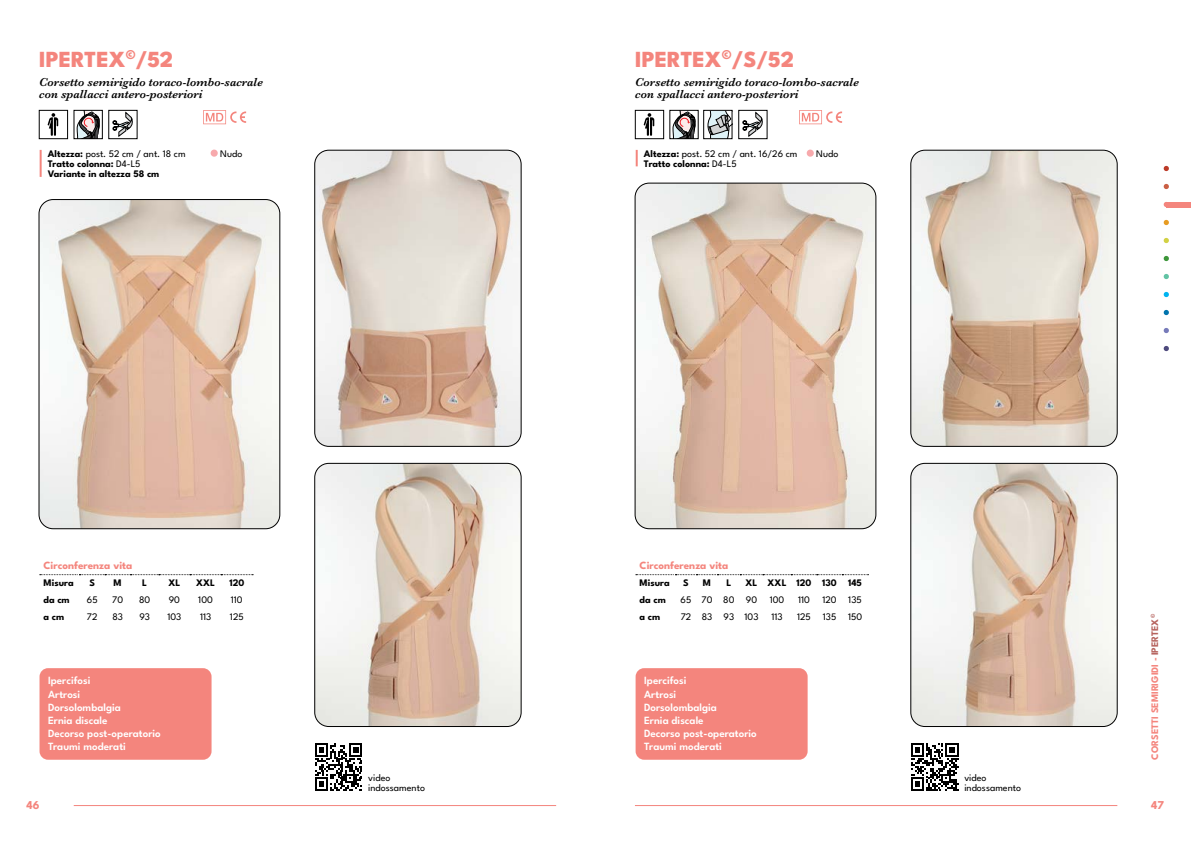
<style>
.page{position:relative;width:1191px;height:842px;background:#fff}
.page>*{position:absolute;margin:0;border:0;box-sizing:border-box;transform-origin:0 0}
.t1{font:800 23px "League Spartan";color:#f4857d}
.t2{font:italic 600 12px/12px "Baskerville";color:#000}
.t3{font:700 12px "League Spartan";color:#f4857d}
.t4{font:600 11px/13.2px "League Spartan";color:#fff}
.t5{font:700 11px "League Spartan";color:#f4857d}
.t6{font:10px/10px "League Spartan";color:#000}
.t7{font:700 10px/10px "League Spartan";color:#000}
.t8{font:700 10px "League Spartan";color:#f4857d}
.s1{font-weight:400}
.s2{font-weight:700}
.s3{color:#b6635e}
</style>
<div class="page">
<hr style="left:635px;top:805px;width:482px;height:1px;background:#f4857d">
<hr style="left:74px;top:805px;width:482px;height:1px;background:#f4857d">
<div style="left:1166px;top:202px;width:25px;height:5px;background:#f4857d"></div>
<svg style="left:1163px;top:166px;width:5px;height:5px"></svg>
<svg style="left:1163px;top:184px;width:5px;height:5px"></svg>
<svg style="left:1163px;top:202px;width:3px;height:5px"></svg>
<svg style="left:1163px;top:220px;width:5px;height:5px"></svg>
<svg style="left:1163px;top:238px;width:5px;height:5px"></svg>
<svg style="left:1163px;top:256px;width:5px;height:5px"></svg>
<svg style="left:1163px;top:274px;width:5px;height:5px"></svg>
<svg style="left:1163px;top:292px;width:5px;height:5px"></svg>
<svg style="left:1163px;top:310px;width:5px;height:5px"></svg>
<svg style="left:1163px;top:328px;width:5px;height:5px"></svg>
<svg style="left:1163px;top:346px;width:5px;height:5px"></svg>
<svg style="left:77px;top:112px;width:23px;height:28px"></svg>
<div style="left:74px;top:110px;width:29px;height:29px;border:1px solid #000"></div>
<svg style="left:672px;top:112px;width:23px;height:28px"></svg>
<div style="left:669px;top:110px;width:29px;height:29px;border:1px solid #000"></div>
<img style="left:315px;top:150px;width:206px;height:296px">
<div style="left:314px;top:150px;width:207px;height:297px;border:1px solid #000;border-radius:14px"></div>
<img style="left:911px;top:150px;width:206px;height:296px">
<div style="left:910px;top:150px;width:207px;height:297px;border:1px solid #000;border-radius:14px"></div>
<img style="left:39px;top:200px;width:241px;height:329px">
<div style="left:39px;top:199px;width:241px;height:330px;border:1px solid #000;border-radius:14px"></div>
<img style="left:635px;top:183px;width:241px;height:346px">
<div style="left:635px;top:183px;width:241px;height:346px;border:1px solid #000;border-radius:14px"></div>
<svg style="left:40px;top:574px;width:213px;height:1px"></svg>
<div style="left:40px;top:668px;width:171px;height:92px;background:#f4857d;border-radius:9px"></div>
<div style="left:635px;top:668px;width:172px;height:92px;background:#f4857d;border-radius:9px"></div>
<svg style="left:211px;top:150px;width:7px;height:7px"></svg>
<svg style="left:806px;top:150px;width:8px;height:7px"></svg>
<svg style="left:203px;top:110px;width:43px;height:14px"></svg>
<svg style="left:799px;top:110px;width:43px;height:14px"></svg>
<hr style="left:40px;top:150px;width:2px;height:27px;background:#f4857d">
<svg style="left:635px;top:150px;width:2px;height:16px"></svg>
<svg style="left:47px;top:113px;width:11px;height:23px"></svg>
<div style="left:39px;top:110px;width:29px;height:29px;border:1px solid #000"></div>
<svg style="left:643px;top:113px;width:11px;height:23px"></svg>
<div style="left:635px;top:110px;width:29px;height:29px;border:1px solid #000"></div>
<img style="left:315px;top:463px;width:206px;height:263px">
<div style="left:314px;top:463px;width:207px;height:264px;border:1px solid #000;border-radius:14px"></div>
<img style="left:912px;top:463px;width:205px;height:263px">
<div style="left:910px;top:463px;width:207px;height:264px;border:1px solid #000;border-radius:14px"></div>
<svg style="left:315px;top:743px;width:47px;height:48px"></svg>
<svg style="left:911px;top:743px;width:47px;height:48px"></svg>
<svg style="left:707px;top:112px;width:23px;height:25px"></svg>
<div style="left:703px;top:110px;width:29px;height:29px;border:1px solid #000"></div>
<svg style="left:636px;top:574px;width:232px;height:1px"></svg>
<svg style="left:742px;top:112px;width:21px;height:25px"></svg>
<div style="left:738px;top:110px;width:29px;height:29px;border:1px solid #000"></div>
<svg style="left:112px;top:112px;width:21px;height:25px"></svg>
<div style="left:108px;top:110px;width:29px;height:29px;border:1px solid #000"></div>
<h1 class="t1" style="left:39px;top:41px;width:135px">IPERTEX<sup>©</sup>/52</h1>
<h1 class="t1" style="left:635px;top:41px;width:160px">IPERTEX<sup>©</sup>/S/52</h1>
<p class="t2" style="left:39px;top:76px;width:225px">Corsetto semirigido toraco-lombo-sacrale con spallacci antero-posteriori</p>
<p class="t2" style="left:635px;top:76px;width:225px">Corsetto semirigido toraco-lombo-sacrale con spallacci antero-posteriori</p>
<p class="t6" style="left:220px;top:147px;width:24px">Nudo</p>
<p class="t6" style="left:816px;top:147px;width:24px">Nudo</p>
<p class="t7" style="left:48px;top:148px;width:139px">Altezza: <span class="s1">post. 52 cm / ant. 18 cm<br></span>Tratto colonna: <span class="s1">D4-L5<br></span>Variante in altezza 58 cm</p>
<p class="t6" style="left:644px;top:148px;width:155px"><span class="s2">Altezza:</span> post. 52 cm / ant. 16/26 cm<br><span class="s2">Tratto colonna:</span> D4-L5</p>
<p class="t5" style="left:44px;top:557px;width:90px">Circonferenza vita</p>
<p class="t7" style="left:44px;top:576px;width:32px">Misura</p>
<p class="t7" style="left:89px;top:576px;width:7px">S</p>
<p class="t7" style="left:114px;top:576px;width:10px">M</p>
<p class="t7" style="left:142px;top:576px;width:6px">L</p>
<p class="t7" style="left:168px;top:576px;width:13px">XL</p>
<p class="t7" style="left:196px;top:576px;width:21px">XXL</p>
<p class="t7" style="left:229px;top:576px;width:16px">120</p>
<p class="t7" style="left:43px;top:593px;width:28px">da cm</p>
<p class="t6" style="left:87px;top:593px;width:12px">65</p>
<p class="t6" style="left:112px;top:593px;width:13px">70</p>
<p class="t6" style="left:139px;top:593px;width:13px">80</p>
<p class="t6" style="left:169px;top:593px;width:13px">90</p>
<p class="t6" style="left:198px;top:593px;width:16px">100</p>
<p class="t6" style="left:231px;top:593px;width:13px">110</p>
<p class="t7" style="left:44px;top:611px;width:22px">a cm</p>
<p class="t6" style="left:87px;top:610px;width:12px">72</p>
<p class="t6" style="left:112px;top:610px;width:12px">83</p>
<p class="t6" style="left:139px;top:610px;width:12px">93</p>
<p class="t6" style="left:167px;top:610px;width:16px">103</p>
<p class="t6" style="left:200px;top:610px;width:13px">113</p>
<p class="t6" style="left:230px;top:610px;width:15px">125</p>
<p class="t5" style="left:639px;top:557px;width:90px">Circonferenza vita</p>
<p class="t7" style="left:639px;top:576px;width:32px">Misura</p>
<p class="t7" style="left:683px;top:576px;width:7px">S</p>
<p class="t7" style="left:703px;top:576px;width:10px">M</p>
<p class="t7" style="left:726px;top:576px;width:6px">L</p>
<p class="t7" style="left:745px;top:576px;width:118px">XL XXL 120 130 145</p>
<p class="t7" style="left:639px;top:593px;width:28px">da cm</p>
<p class="t6" style="left:680px;top:593px;width:78px">65 70 80 90</p>
<p class="t6" style="left:769px;top:593px;width:16px">100</p>
<p class="t6" style="left:798px;top:593px;width:65px">110 120 135</p>
<p class="t7" style="left:639px;top:611px;width:22px">a cm</p>
<p class="t6" style="left:681px;top:610px;width:79px">72 83 93 103</p>
<p class="t6" style="left:771px;top:610px;width:13px">113</p>
<p class="t6" style="left:797px;top:610px;width:66px">125 135 150</p>
<p class="t4" style="left:48px;top:673px;width:114px">Ipercifosi<br>Artrosi<br>Dorsolombalgia<br>Ernia discale<br>Decorso post-operatorio<br>Traumi moderati</p>
<p class="t4" style="left:644px;top:673px;width:114px">Ipercifosi<br>Artrosi<br>Dorsolombalgia<br>Ernia discale<br>Decorso post-operatorio<br>Traumi moderati</p>
<p class="t6" style="left:368px;top:772px;width:58px">video indossamento</p>
<p class="t6" style="left:964px;top:772px;width:58px">video indossamento</p>
<p class="t8" style="left:1147px;top:760px;width:147px;rotate:-90deg">CORSETTI SEMIRIGIDI - <span class="s3">IPERTEX</span><sup>©</sup></p>
<p class="t3" style="left:27px;top:796px;width:15px">46</p>
<p class="t3" style="left:1151px;top:796px;width:14px">47</p>
</div>
